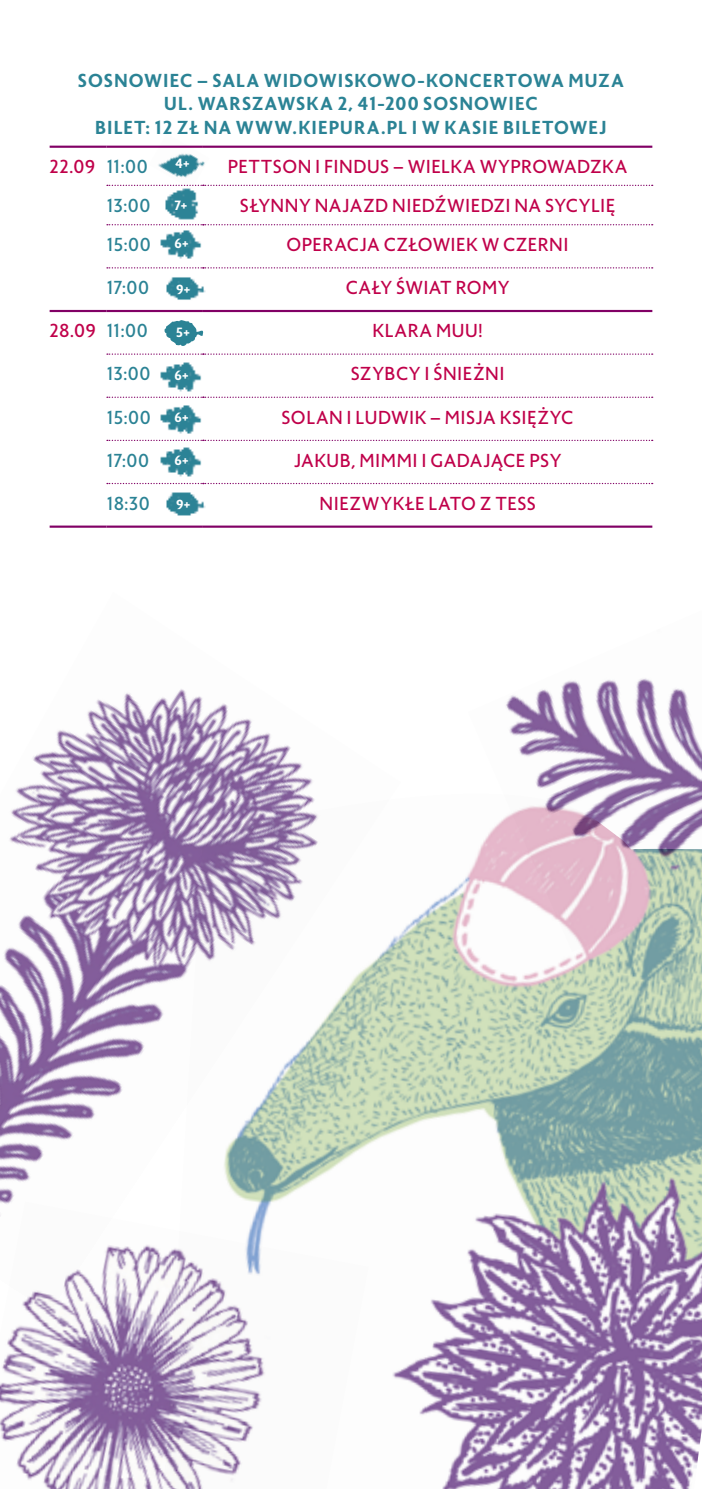
<style>
.page{position:relative;width:702px;height:1489px;background:#fff}
.page>*{position:absolute;margin:0;border:0;box-sizing:border-box;transform-origin:0 0}
.t1{font:17.5px "Zigfrid";letter-spacing:.025em;color:#c0004a}
.t2{font:500 17.5px/24px "Zigfrid";letter-spacing:.055em;color:#2b8395;text-align:center}
.t3{font:17.5px "Zigfrid";letter-spacing:.01em;color:#2b8395}
.t4{font:500 12.5px "Zigfrid";color:#fff}
.s1{color:#2b8395}
</style>
<div class="page">
<svg style="left:50px;top:145px;width:602px;height:340px"></svg>
<hr style="left:50px;top:146px;width:56px;height:2px;background:#810065">
<hr style="left:106px;top:146px;width:97px;height:2px;background:#810065">
<hr style="left:203px;top:146px;width:449px;height:2px;background:#810065">
<svg style="left:107px;top:185px;width:545px;height:1px"></svg>
<svg style="left:107px;top:224px;width:545px;height:1px"></svg>
<svg style="left:107px;top:267px;width:545px;height:1px"></svg>
<hr style="left:50px;top:310px;width:56px;height:2px;background:#810065">
<hr style="left:106px;top:310px;width:97px;height:2px;background:#810065">
<hr style="left:203px;top:310px;width:449px;height:2px;background:#810065">
<svg style="left:107px;top:353px;width:545px;height:2px"></svg>
<svg style="left:107px;top:396px;width:545px;height:2px"></svg>
<svg style="left:107px;top:440px;width:545px;height:1px"></svg>
<hr style="left:50px;top:525px;width:56px;height:2px;background:#810065">
<hr style="left:106px;top:525px;width:97px;height:2px;background:#810065">
<svg style="left:107px;top:483px;width:545px;height:1px"></svg>
<hr style="left:203px;top:525px;width:449px;height:2px;background:#810065">
<img style="left:166px;top:492px;width:40px;height:24px">
<img style="left:158px;top:358px;width:52px;height:37px">
<img style="left:158px;top:400px;width:52px;height:38px">
<img style="left:158px;top:226px;width:52px;height:37px">
<img style="left:158px;top:443px;width:52px;height:37px">
<img style="left:164px;top:273px;width:44px;height:31px">
<img style="left:149px;top:145px;width:60px;height:44px">
<img style="left:161px;top:188px;width:45px;height:32px">
<svg style="left:164px;top:319px;width:39px;height:28px"></svg>
<img style="left:506px;top:678px;width:196px;height:115px">
<img style="left:392px;top:793px;width:310px;height:695px">
<img style="left:0;top:1312px;width:265px;height:176px">
<img style="left:0;top:689px;width:401px;height:623px">
<p class="t2" style="left:78px;top:68px;width:547px">SOSNOWIEC – SALA WIDOWISKOWO-KONCERTOWA MUZA<br>UL. WARSZAWSKA 2, 41-200 SOSNOWIEC<br>BILET: 12 ZŁ NA WWW.KIEPURA.PL I W KASIE BILETOWEJ</p>
<p class="t1" style="left:50px;top:155px;width:100px">22.09 <span class="s1">11:00</span></p>
<p class="t1" style="left:228px;top:155px;width:401px">PETTSON I FINDUS – WIELKA WYPROWADZKA</p>
<p class="t3" style="left:106px;top:194px;width:46px">13:00</p>
<p class="t1" style="left:240px;top:194px;width:377px">SŁYNNY NAJAZD NIEDŹWIEDZI NA SYCYLIĘ</p>
<p class="t3" style="left:106px;top:233px;width:46px">15:00</p>
<p class="t1" style="left:286px;top:233px;width:283px">OPERACJA CZŁOWIEK W CZERNI</p>
<p class="t3" style="left:106px;top:276px;width:44px">17:00</p>
<p class="t1" style="left:346px;top:276px;width:165px">CAŁY ŚWIAT ROMY</p>
<p class="t1" style="left:50px;top:319px;width:100px">28.09 <span class="s1">11:00</span></p>
<p class="t1" style="left:372px;top:319px;width:111px">KLARA MUU!</p>
<p class="t3" style="left:106px;top:363px;width:46px">13:00</p>
<p class="t1" style="left:350px;top:363px;width:155px">SZYBCY I ŚNIEŻNI</p>
<p class="t3" style="left:106px;top:406px;width:46px">15:00</p>
<p class="t1" style="left:281px;top:406px;width:294px">SOLAN I LUDWIK – MISJA KSIĘŻYC</p>
<p class="t3" style="left:106px;top:449px;width:44px">17:00</p>
<p class="t1" style="left:294px;top:449px;width:269px">JAKUB, MIMMI I GADAJĄCE PSY</p>
<p class="t3" style="left:106px;top:492px;width:45px">18:30</p>
<p class="t4" style="left:176px;top:495px;width:16px">9+</p>
<p class="t1" style="left:319px;top:492px;width:218px">NIEZWYKŁE LATO Z TESS</p>
<p class="t4" style="left:175px;top:155px;width:16px">4+</p>
<p class="t4" style="left:174px;top:197px;width:14px">7+</p>
<p class="t4" style="left:174px;top:235px;width:16px">6+</p>
<p class="t4" style="left:176px;top:280px;width:16px">9+</p>
<p class="t4" style="left:176px;top:324px;width:15px">5+</p>
<p class="t4" style="left:174px;top:367px;width:16px">6+</p>
<p class="t4" style="left:174px;top:409px;width:16px">6+</p>
<p class="t4" style="left:174px;top:452px;width:16px">6+</p>
</div>
